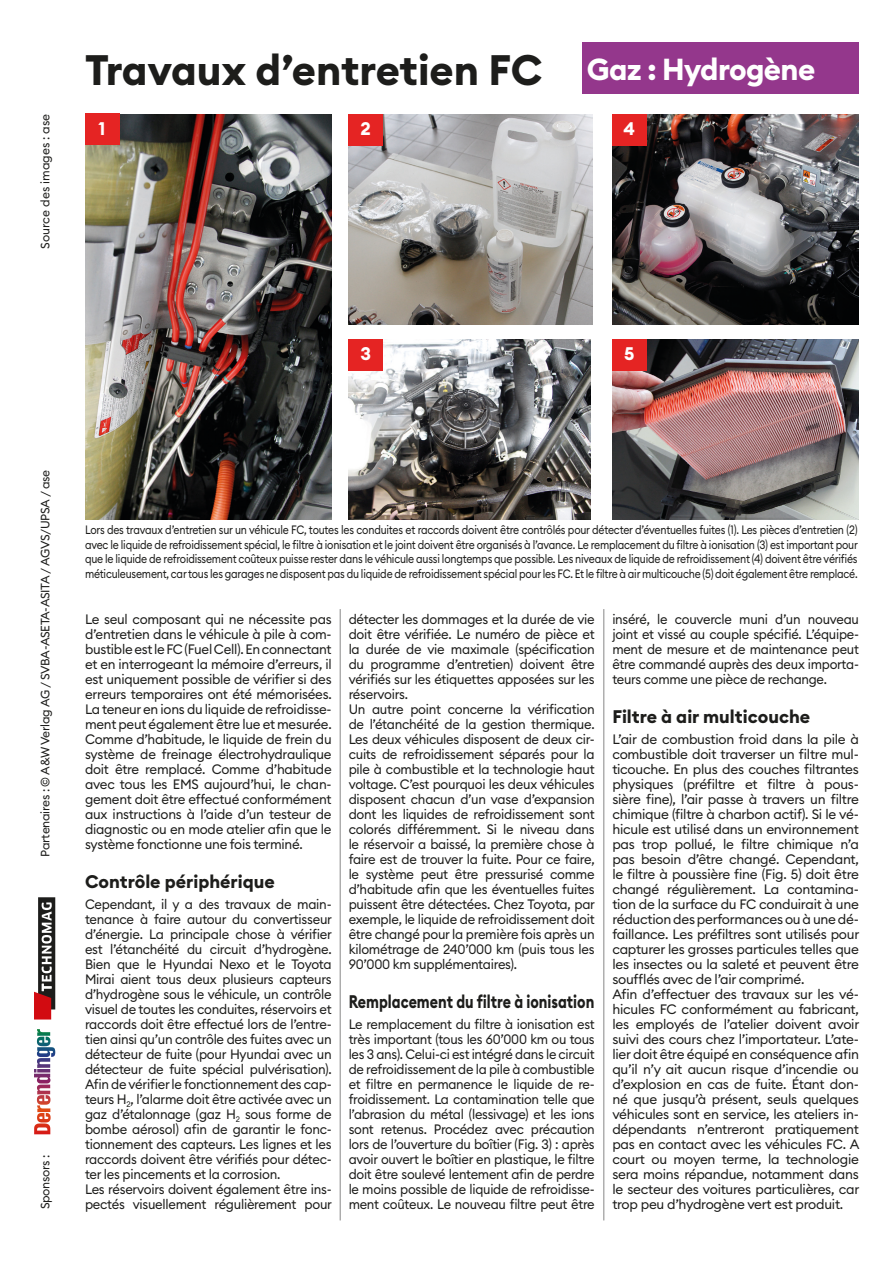
<style>
.page{position:relative;width:893px;height:1263px;background:#fff}
.page>*{position:absolute;margin:0;border:0;box-sizing:border-box;transform-origin:0 0}
.Projektschrift_Überschrift{font:700 42px "Euclid Circular B";color:#1d1d1b}
.Kapitel-oben_rechts{font:700 30px "Euclid Circular B";letter-spacing:-.02em;color:#fff}
.Projektschrift_Untertitel{font:700 18px "Euclid Circular B";color:#1d1d1b}
.Projektschrift_Untertitel-2{font:700 18px "Euclid Circular B";color:#1d1d1b;scale:.8 1}
.t1{font:700 18px "Euclid Circular B";color:#fff}
.Text{font:13.5px/15px "Euclid Circular B";letter-spacing:-.02em;color:#1d1d1b;text-align:justify}
.Text-2{font:13.5px/15px "Euclid Circular B";letter-spacing:-.02em;color:#1d1d1b;text-align:justify;scale:.96 1}
.Text-3{font:13.5px/15px "Euclid Circular B";letter-spacing:-.02em;color:#1d1d1b;text-align:justify;scale:.95 1}
.Bildlegende__Bildbeschriftung{font:12px/14.4px "Euclid Circular B";letter-spacing:-.02em;color:#1d1d1b;text-align:justify;scale:.87 1}
.Bildlegende__Bildbeschriftung-2{font:12px "Euclid Circular B";letter-spacing:-.02em;color:#1d1d1b}
.Quellen{font:12px "Euclid Circular B";color:#1d1d1b}
</style>
<div class="page">
<hr style="left:603px;top:609px;width:1px;height:611px;background:#878787">
<hr style="left:340px;top:609px;width:1px;height:611px;background:#878787">
<div style="left:38px;top:897px;width:17px;height:112px;background:#1d1d1b"></div>
<svg style="left:34px;top:902px;width:18px;height:117px"></svg>
<svg style="left:37px;top:1029px;width:13px;height:17px"></svg>
<div style="left:583px;top:43px;width:276px;height:51px;background:#94378c"></div>
<img style="left:612px;top:114px;width:247px;height:210px">
<img style="left:349px;top:114px;width:243px;height:210px">
<img style="left:349px;top:339px;width:241px;height:180px">
<img style="left:612px;top:339px;width:247px;height:180px">
<img style="left:85px;top:114px;width:247px;height:405px">
<div style="left:85px;top:114px;width:34px;height:31px;background:#e52423"></div>
<div style="left:349px;top:114px;width:34px;height:31px;background:#e52423"></div>
<div style="left:349px;top:339px;width:34px;height:31px;background:#e52423"></div>
<div style="left:612px;top:114px;width:34px;height:31px;background:#e52423"></div>
<div style="left:612px;top:339px;width:34px;height:31px;background:#e52423"></div>
<p class="Quellen" style="left:37px;top:249px;width:136px;rotate:-90deg">Source des images : ase</p>
<p class="Projektschrift_Überschrift" style="left:85px;top:43px;width:459px">Travaux d’entretien FC</p>
<p class="Kapitel-oben_rechts" style="left:587px;top:50px;width:230px">Gaz : Hydrogène</p>
<p class="t1" style="left:99px;top:116px;width:8px">1</p>
<p class="t1" style="left:360px;top:117px;width:12px">2</p>
<p class="t1" style="left:624px;top:117px;width:13px">4</p>
<p class="t1" style="left:360px;top:342px;width:12px">3</p>
<p class="t1" style="left:624px;top:342px;width:12px">5</p>
<p class="Bildlegende__Bildbeschriftung-2" style="left:37px;top:857px;width:388px;rotate:-90deg">Partenaires : © A&amp;W Verlag AG / SVBA-ASETA-ASITA / AGVS/UPSA / ase</p>
<p class="Bildlegende__Bildbeschriftung-2" style="left:37px;top:1209px;width:56px;rotate:-90deg">Sponsors :</p>
<p class="Bildlegende__Bildbeschriftung" style="left:85px;top:523px;width:890px">Lors des travaux d’entretien sur un véhicule FC, toutes les conduites et raccords doivent être contrôlés pour détecter d’éventuelles fuites (1). Les pièces d’entretien (2) avec le liquide de refroidissement spécial, le filtre à ionisation et le joint doivent être organisés à l’avance. Le remplacement du filtre à ionisation (3) est important pour que le liquide de refroidissement coûteux puisse rester dans le véhicule aussi longtemps que possible. Les niveaux de liquide de refroidissement (4) doivent être vérifiés méticuleusement, car tous les garages ne disposent pas du liquide de refroidissement spécial pour les FC. Et le filtre à air multicouche (5) doit également être remplacé.</p>
<p class="Text" style="left:85px;top:612px;width:248px">Le seul composant qui ne nécessite pas d’entretien dans le véhicule à pile à com&shy;bustible est le FC (Fuel Cell). En connectant et en interrogeant la mémoire d’erreurs, il est uniquement possible de vérifier si des erreurs temporaires ont été mémorisées.<br>La teneur en ions du liquide de refroidisse&shy;ment peut également être lue et mesurée.<br>Comme d’habitude, le liquide de frein du système de freinage électrohydraulique doit être remplacé. Comme d’habitude avec tous les EMS aujourd’hui, le chan&shy;gement doit être effectué conformément aux instructions à l’aide d’un testeur de diagnostic ou en mode atelier afin que le système fonctionne une fois terminé.</p>
<p class="Projektschrift_Untertitel" style="left:85px;top:870px;width:191px">Contrôle périphérique</p>
<p class="Text-2" style="left:85px;top:897px;width:259px">Cependant, il y a des travaux de main&shy;tenance à faire autour du convertisseur d’énergie. La principale chose à vérifier est l’étanchéité du circuit d’hydrogène.<br>Bien que le Hyundai Nexo et le Toyota Mirai aient tous deux plusieurs capteurs d’hydrogène sous le véhicule, un contrôle visuel de toutes les conduites, réservoirs et raccords doit être effectué lors de l’entre&shy;tien ainsi qu’un contrôle des fuites avec un détecteur de fuite (pour Hyundai avec un détecteur de fuite spécial pulvérisation).<br>Afin de vérifier le fonctionnement des cap&shy;teurs H<sub>2</sub>, l’alarme doit être activée avec un gaz d’étalonnage (gaz H<sub>2</sub> sous forme de bombe aérosol) afin de garantir le fonc&shy;tionnement des capteurs. Les lignes et les raccords doivent être vérifiés pour détec&shy;ter les pincements et la corrosion.</p>
<p class="Text-2" style="left:85px;top:1182px;width:259px">Les réservoirs doivent également être ins&shy;pectés visuellement régulièrement pour</p>
<p class="Text-2" style="left:349px;top:612px;width:258px">détecter les dommages et la durée de vie doit être vérifiée. Le numéro de pièce et la durée de vie maximale (spécification du programme d’entretien) doivent être vérifiés sur les étiquettes apposées sur les réservoirs.</p>
<p class="Text-2" style="left:349px;top:702px;width:258px">Un autre point concerne la vérification de l’étanchéité de la gestion thermique.<br>Les deux véhicules disposent de deux cir&shy;cuits de refroidissement séparés pour la pile à combustible et la technologie haut voltage. C’est pourquoi les deux véhicules disposent chacun d’un vase d’expansion dont les liquides de refroidissement sont colorés différemment. Si le niveau dans le réservoir a baissé, la première chose à faire est de trouver la fuite. Pour ce faire, le système peut être pressurisé comme d’habitude afin que les éventuelles fuites puissent être détectées. Chez Toyota, par exemple, le liquide de refroidissement doit être changé pour la première fois après un kilométrage de 240’000 km (puis tous les 90’000 km supplémentaires).</p>
<p class="Projektschrift_Untertitel-2" style="left:349px;top:990px;width:309px">Remplacement du filtre à ionisation</p>
<p class="Text-3" style="left:349px;top:1017px;width:260px">Le remplacement du filtre à ionisation est très important (tous les 60’000 km ou tous les 3 ans). Celui-ci est intégré dans le circuit de refroidissement de la pile à combustible et filtre en permanence le liquide de re&shy;froidissement. La contamination telle que l’abrasion du métal (lessivage) et les ions sont retenus. Procédez avec précaution lors de l’ouverture du boîtier (Fig. 3) : après avoir ouvert le boîtier en plastique, le filtre doit être soulevé lentement afin de perdre le moins possible de liquide de refroidisse&shy;ment coûteux. Le nouveau filtre peut être</p>
<p class="Text-3" style="left:612px;top:612px;width:261px">inséré, le couvercle muni d’un nouveau joint et vissé au couple spécifié. L’équipe&shy;ment de mesure et de maintenance peut être commandé auprès des deux importa&shy;teurs comme une pièce de rechange.</p>
<p class="Projektschrift_Untertitel" style="left:612px;top:705px;width:199px">Filtre à air multicouche</p>
<p class="Text" style="left:612px;top:732px;width:248px">L’air de combustion froid dans la pile à combustible doit traverser un filtre mul&shy;ticouche. En plus des couches filtrantes physiques (préfiltre et filtre à pous&shy;sière fine), l’air passe à travers un filtre chimique (filtre à charbon actif). Si le vé&shy;hicule est utilisé dans un environnement pas trop pollué, le filtre chimique n’a pas besoin d’être changé. Cependant, le filtre à poussière fine (Fig. 5) doit être changé régulièrement. La contamina&shy;tion de la surface du FC conduirait à une réduction des performances ou à une dé&shy;faillance. Les préfiltres sont utilisés pour capturer les grosses particules telles que les insectes ou la saleté et peuvent être soufflés avec de l’air comprimé.</p>
<p class="Text" style="left:612px;top:987px;width:249px">Afin d’effectuer des travaux sur les vé&shy;hicules FC conformément au fabricant, les employés de l’atelier doivent avoir suivi des cours chez l’importateur. L’ate&shy;lier doit être équipé en conséquence afin qu’il n’y ait aucun risque d’incendie ou d’explosion en cas de fuite. Étant don&shy;né que jusqu’à présent, seuls quelques véhicules sont en service, les ateliers in&shy;dépendants n’entreront pratiquement pas en contact avec les véhicules FC. A court ou moyen terme, la technologie sera moins répandue, notamment dans le secteur des voitures particulières, car trop peu d’hydrogène vert est produit.</p>
</div>
